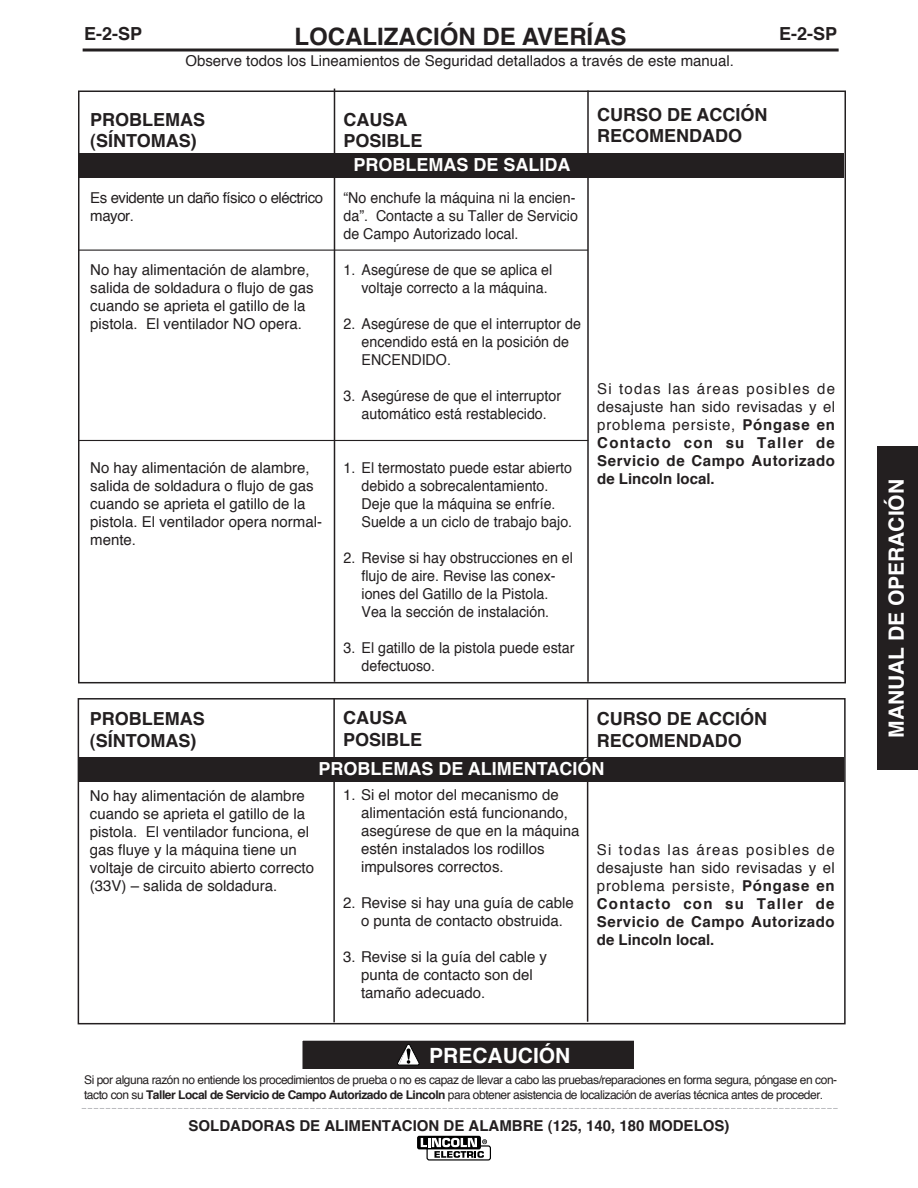
<style>
.page{position:relative;width:918px;height:1188px;background:#fff}
.page>*{position:absolute;margin:0;border:0;box-sizing:border-box;transform-origin:0 0}
.t1{font:700 24px "Helvetica";color:#231f20}
.t2{font:700 21px "Helvetica";color:#fff}
.t3{font:700 18px/21.6px "Helvetica";color:#231f20}
.t4{font:700 18px "Helvetica";color:#fff}
.t5{font:15px/18px "Helvetica";color:#231f20}
.t6{font:15px/18px "Helvetica";color:#231f20;scale:.95 1}
.t7{font:700 15px "Helvetica";color:#231f20}
.t8{font:15px/18px "Helvetica";letter-spacing:-.03em;color:#231f20}
.t9{font:12px/15px "Helvetica";letter-spacing:-.04em;color:#231f20}
.s1{font-weight:700}
</style>
<div class="page">
<svg style="left:417px;top:1136px;width:64px;height:13px"></svg>
<svg style="left:421px;top:1138px;width:70px;height:23px"></svg>
<hr style="left:83px;top:49px;width:756px;height:3px;background:#231f20">
<div style="left:302px;top:1041px;width:332px;height:28px;background:#231f20"></div>
<div style="left:299px;top:1038px;width:338px;height:34px;border:3px solid #fff"></div>
<svg style="left:397px;top:1044px;width:22px;height:21px"></svg>
<svg style="left:82px;top:1108px;width:756px;height:1px"></svg>
<div style="left:80px;top:153px;width:764px;height:25px;background:#231f20"></div>
<hr style="left:334px;top:89px;width:1px;height:593px;background:#231f20">
<hr style="left:587px;top:91px;width:2px;height:591px;background:#231f20">
<hr style="left:78px;top:250px;width:510px;height:1px;background:#231f20">
<hr style="left:79px;top:440px;width:509px;height:1px;background:#231f20">
<div style="left:78px;top:698px;width:768px;height:326px;border:2px solid #231f20"></div>
<hr style="left:333px;top:698px;width:2px;height:324px;background:#231f20">
<hr style="left:587px;top:700px;width:1px;height:322px;background:#231f20">
<div style="left:79px;top:757px;width:765px;height:25px;background:#231f20"></div>
<div style="left:878px;top:446px;width:40px;height:324px;background:#231f20"></div>
<p class="t3" style="left:84px;top:24px;width:60px">E-2-SP</p>
<h1 class="t1" style="left:295px;top:27px;width:334px">LOCALIZACIÓN DE AVERÍAS</h1>
<p class="t3" style="left:779px;top:24px;width:60px">E-2-SP</p>
<p class="t5" style="left:185px;top:53px;width:550px">Observe todos los Lineamientos de Seguridad detallados a través de este manual.</p>
<p class="t3" style="left:90px;top:110px;width:117px">PROBLEMAS (SÍNTOMAS)</p>
<p class="t8" style="left:90px;top:190px;width:234px">Es evidente un daño físico o eléctrico mayor.</p>
<p class="t5" style="left:90px;top:262px;width:225px">No hay alimentación de alambre, salida de soldadura o flujo de gas cuando se aprieta el gatillo de la pistola. El ventilador NO opera.</p>
<p class="t5" style="left:90px;top:460px;width:233px">No hay alimentación de alambre, salida de soldadura o flujo de gas cuando se aprieta el gatillo de la pistola. El ventilador opera normal&shy;mente.</p>
<p class="t3" style="left:344px;top:110px;width:81px">CAUSA<br>POSIBLE</p>
<p class="t4" style="left:354px;top:157px;width:219px">PROBLEMAS DE SALIDA</p>
<p class="t6" style="left:344px;top:190px;width:248px">“No enchufe la máquina ni la encien&shy;da”. Contacte a su Taller de Servicio de Campo Autorizado local.</p>
<p class="t6" style="left:362px;top:262px;width:202px;text-indent:-18px">1. Asegúrese de que se aplica el voltaje correcto a la máquina.</p>
<p class="t6" style="left:362px;top:316px;width:232px;text-indent:-18px">2. Asegúrese de que el interruptor de encendido está en la posición de<br>ENCENDIDO.</p>
<p class="t6" style="left:344px;top:388px;width:231px;text-align:center">3. Asegúrese de que el interruptor automático está restablecido.</p>
<p class="t6" style="left:362px;top:460px;width:223px;text-indent:-18px">1. El termostato puede estar abierto debido a sobrecalentamiento.<br>Deje que la máquina se enfríe.<br>Suelde a un ciclo de trabajo bajo.</p>
<p class="t6" style="left:344px;top:550px;width:243px;text-align:center">2. Revise si hay obstrucciones en el flujo de aire. Revise las conex&shy;iones del Gatillo de la Pistola.<br>Vea la sección de instalación.</p>
<p class="t6" style="left:362px;top:640px;width:226px;text-indent:-18px">3. El gatillo de la pistola puede estar defectuoso.</p>
<p class="t3" style="left:597px;top:105px;width:172px">CURSO DE ACCIÓN<br>RECOMENDADO</p>
<p class="t5" style="left:597px;top:381px;width:239px;text-align:justify">Si todas las áreas posibles de desajuste han sido revisadas y el problema persiste, <span class="s1">Póngase en Contacto con su Taller de Servicio de Campo Autorizado de Lincoln local.</span></p>
<p class="t3" style="left:597px;top:709px;width:172px">CURSO DE ACCIÓN<br>RECOMENDADO</p>
<p class="t3" style="left:343px;top:708px;width:81px">CAUSA<br>POSIBLE</p>
<p class="t3" style="left:90px;top:709px;width:117px">PROBLEMAS (SÍNTOMAS)</p>
<p class="t5" style="left:90px;top:788px;width:226px">No hay alimentación de alambre cuando se aprieta el gatillo de la pistola. El ventilador funciona, el gas fluye y la máquina tiene un voltaje de circuito abierto correcto (33V) – salida de soldadura.</p>
<p class="t4" style="left:319px;top:761px;width:288px">PROBLEMAS DE ALIMENTACIÓN</p>
<p class="t5" style="left:361px;top:786px;width:220px;text-indent:-18px">1. Si el motor del mecanismo de alimentación está funcionando, asegúrese de que en la máquina estén instalados los rodillos impulsores correctos.</p>
<p class="t5" style="left:343px;top:894px;width:232px;text-align:center">2. Revise si hay una guía de cable o punta de contacto obstruida.</p>
<p class="t5" style="left:361px;top:948px;width:187px;text-indent:-18px">3. Revise si la guía del cable y punta de contacto son del tamaño adecuado.</p>
<p class="t5" style="left:597px;top:842px;width:239px;text-align:justify">Si todas las áreas posibles de desajuste han sido revisadas y el problema persiste, <span class="s1">Póngase en Contacto con su Taller de Servicio de Campo Autorizado de Lincoln local.</span></p>
<h2 class="t2" style="left:429px;top:1046px;width:143px">PRECAUCIÓN</h2>
<p class="t9" style="left:84px;top:1073px;width:755px">Si por alguna razón no entiende los procedimientos de prueba o no es capaz de llevar a cabo las pruebas/reparaciones en forma segura, póngase en con&shy;tacto con su <span class="s1">Taller Local de Servicio de Campo Autorizado de Lincoln</span> para obtener asistencia de localización de averías técnica antes de proceder.</p>
<p class="t7" style="left:189px;top:1120px;width:542px">SOLDADORAS DE ALIMENTACION DE ALAMBRE (125, 140, 180 MODELOS)</p>
<h2 class="t2" style="left:888px;top:738px;width:260px;rotate:-90deg">MANUAL DE OPERACIÓN</h2>
</div>
